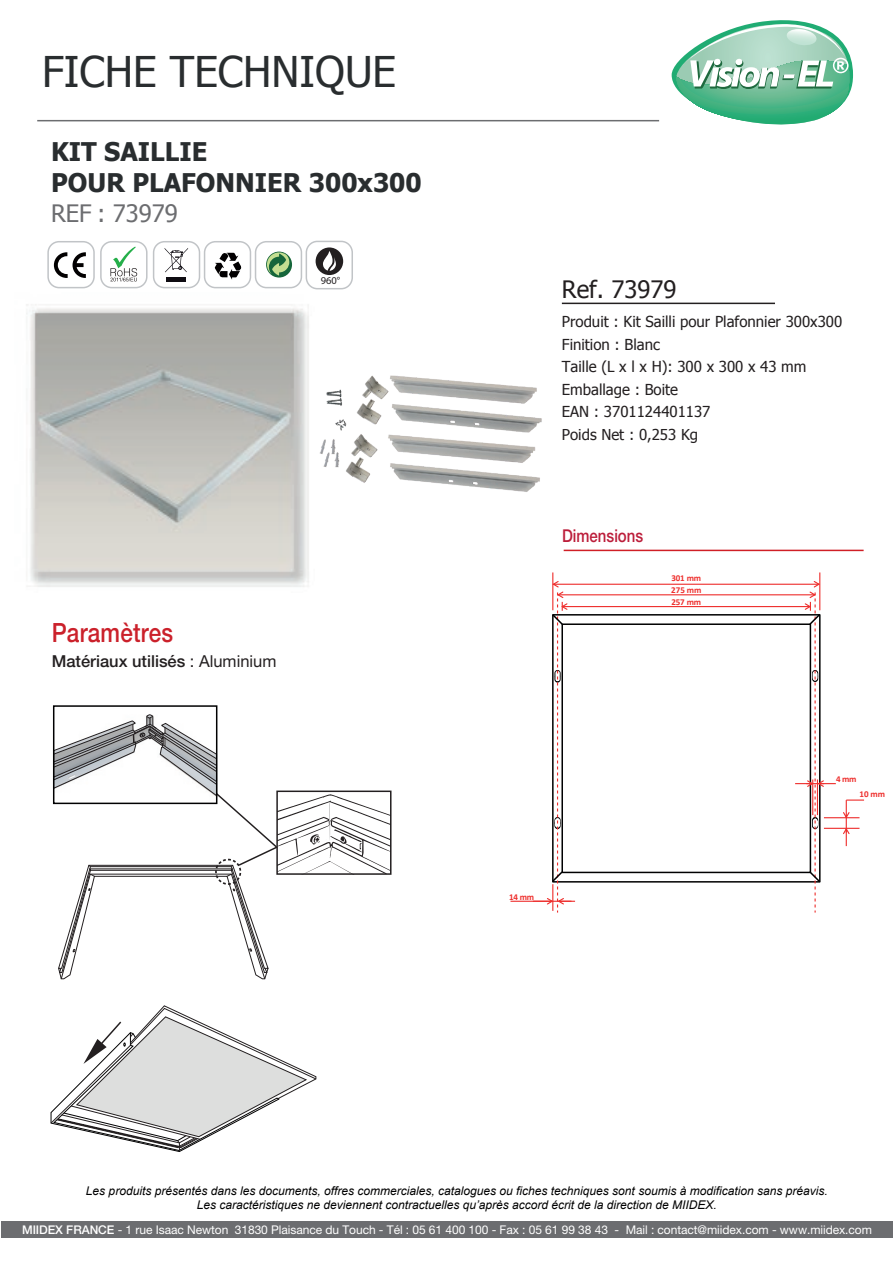
<style>
.page{position:relative;width:893px;height:1263px;background:#fff}
.page>*{position:absolute;margin:0;border:0;box-sizing:border-box;transform-origin:0 0}
.t1{font:42.3px "Tahoma";color:#292d2f}
.t2{font:500 26.55px "Helvetica Neue LT Std";letter-spacing:.01em;color:#cb212b;scale:.85 1}
.t3{font:700 25.65px/30.6px "Tahoma";color:#292d2f}
.t4{font:24px "Tahoma";color:#6c6d70}
.t5{font:24px "Tahoma";color:#231f20}
.t6{font:500 17.7px "Helvetica Neue LT Std";color:#bc1e3b;scale:.85 1}
.t7{font:500 16.5px "Helvetica Neue LT Std";color:#231f20}
.t8{font:15.15px/22.5px "Tahoma";color:#231f20}
.t9{font:15px "Tahoma";color:#231f20}
.t10{font:italic 12px "Arial";color:#000001}
.t11{font:12px "Helvetica Neue LT Std";letter-spacing:-.005em;color:#fff}
.t12{font:10.5px "Myriad Pro";color:#231f20}
.t13{font:700 9px "Calibri";letter-spacing:-.015em;color:#ee2f2d}
.s1{font-weight:400}
.s2{font-weight:500}
</style>
<div class="page">
<hr style="left:37px;top:120px;width:622px;height:1px;background:#6c6d70">
<svg style="left:672px;top:20px;width:181px;height:105px"></svg>
<hr style="left:562px;top:303px;width:213px;height:1px;background:#231f20">
<div style="left:255px;top:241px;width:47px;height:47px;border:1px solid #c1c4c7;border-radius:11px"></div>
<div style="left:100px;top:241px;width:48px;height:47px;border:1px solid #c1c4c7;border-radius:11px"></div>
<div style="left:47px;top:241px;width:48px;height:47px;border:1px solid #c1c4c7;border-radius:11px"></div>
<div style="left:153px;top:241px;width:47px;height:47px;border:1px solid #c1c4c7;border-radius:11px"></div>
<div style="left:204px;top:241px;width:47px;height:47px;border:1px solid #c1c4c7;border-radius:11px"></div>
<svg style="left:54px;top:252px;width:32px;height:26px"></svg>
<svg style="left:165px;top:248px;width:23px;height:24px"></svg>
<div style="left:166px;top:277px;width:20px;height:5px;background:#0f0c12"></div>
<svg style="left:266px;top:252px;width:26px;height:25px"></svg>
<div style="left:306px;top:241px;width:47px;height:48px;border:1px solid #c1c4c7;border-radius:11px"></div>
<div style="left:316px;top:247px;width:27px;height:28px;background:#231f20;border-radius:50%"></div>
<svg style="left:323px;top:251px;width:13px;height:20px"></svg>
<svg style="left:50px;top:1005px;width:267px;height:147px"></svg>
<img style="left:320px;top:375px;width:222px;height:117px">
<svg style="left:215px;top:253px;width:26px;height:27px"></svg>
<div style="left:1px;top:1221px;width:892px;height:16px;background:#6c6d70"></div>
<hr style="left:564px;top:550px;width:300px;height:1px;background:#d01f26">
<svg style="left:53px;top:715px;width:338px;height:265px"></svg>
<div style="left:53px;top:705px;width:164px;height:99px;border:2px solid #000001"></div>
<img style="left:26px;top:304px;width:283px;height:283px">
<div style="left:561px;top:623px;width:250px;height:250px;border:2px solid #000001"></div>
<hr style="left:558px;top:594px;width:257px;height:1px;background:#ee2f2d">
<hr style="left:510px;top:901px;width:42px;height:1px;background:#ee2f2d">
<hr style="left:533px;top:901px;width:42px;height:1px;background:#ee2f2d">
<hr style="left:824px;top:817px;width:35px;height:1px;background:#ee2f2d">
<hr style="left:824px;top:828px;width:35px;height:1px;background:#ee2f2d">
<svg style="left:842px;top:799px;width:22px;height:47px"></svg>
<hr style="left:552px;top:572px;width:1px;height:38px;background:#ee2f2d">
<hr style="left:819px;top:572px;width:1px;height:38px;background:#ee2f2d">
<hr style="left:553px;top:584px;width:266px;height:1px;background:#ee2f2d">
<hr style="left:562px;top:606px;width:248px;height:1px;background:#ee2f2d">
<svg style="left:795px;top:580px;width:41px;height:332px"></svg>
<svg style="left:546px;top:580px;width:25px;height:332px"></svg>
<svg style="left:110px;top:247px;width:27px;height:34px"></svg>
<h1 class="t1" style="left:42px;top:43px;width:356px">FICHE TECHNIQUE</h1>
<h3 class="t3" style="left:51px;top:135px;width:372px">KIT SAILLIE<br>POUR PLAFONNIER 300x300</h3>
<h3 class="t4" style="left:51px;top:197px;width:128px">REF : 73979</h3>
<p class="t12" style="left:321px;top:274px;width:21px">960°</p>
<h2 class="t2" style="left:52px;top:617px;width:144px">Paramètres</h2>
<h3 class="t7" style="left:52px;top:651px;width:226px">Matériaux utilisés <span class="s1">: Aluminium</span></h3>
<h3 class="t5" style="left:562px;top:273px;width:116px">Ref. 73979</h3>
<p class="t8" style="left:562px;top:310px;width:282px">Produit : Kit Sailli pour Plafonnier 300x300<br>Finition : Blanc<br>Taille (L x l x H): 300 x 300 x 43 mm<br>Emballage : Boite<br>EAN : 3701124401137</p>
<p class="t9" style="left:562px;top:424px;width:138px">Poids Net : 0,253 Kg</p>
<h3 class="t6" style="left:562px;top:525px;width:97px">Dimensions</h3>
<p class="t13" style="left:671px;top:573px;width:31px">301 mm</p>
<p class="t13" style="left:671px;top:596px;width:31px">257 mm</p>
<p class="t13" style="left:671px;top:584px;width:32px">275 mm</p>
<p class="t13" style="left:509px;top:891px;width:27px">14 mm</p>
<p class="t13" style="left:836px;top:773px;width:22px">4mm</p>
<p class="t13" style="left:859px;top:788px;width:27px">10 mm</p>
<p class="t10" style="left:86px;top:1183px;width:743px">Les produits présentés dans les documents, offres commerciales, catalogues ou fiches techniques sont soumis à modification sans préavis.</p>
<p class="t10" style="left:197px;top:1197px;width:522px">Les caractéristiques ne deviennent contractuelles qu’après accord écrit de la direction de MIIDEX.</p>
<p class="t11" style="left:22px;top:1222px;width:851px"><span class="s2">MIIDEX FRANCE</span> - 1 rue Isaac Newton 31830 Plaisance du Touch - Tél : 05 61 400 100 - Fax : 05 61 99 38 43 - Mail : contact@miidex.com - www.miidex.com</p>
</div>
